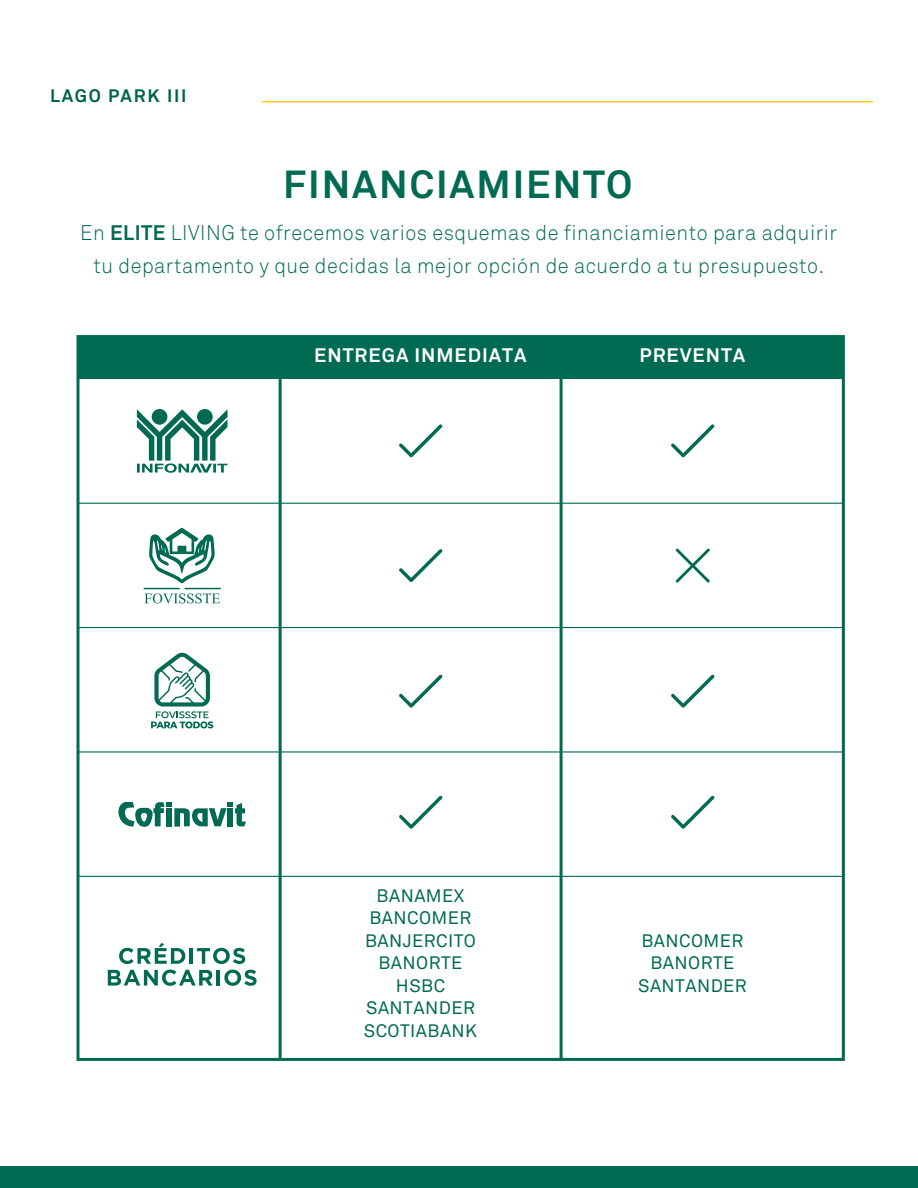
<style>
.page{position:relative;width:918px;height:1188px;background:#fff}
.page>*{position:absolute;margin:0;border:0;box-sizing:border-box;transform-origin:0 0}
.t1{font:700 39px "Akkurat";letter-spacing:.05em;color:#006a52}
.t2{font:300 21px/33px "Akkurat";letter-spacing:.025em;color:#006a52;text-align:center;scale:.95 1}
.t3{font:700 19.5px "Akkurat";letter-spacing:.05em;color:#fff}
.t4{font:18px/22.5px "Akkurat";letter-spacing:.025em;color:#006a52;text-align:center}
.t5{font:700 18px "Akkurat";letter-spacing:.1em;color:#00614d}
.s1{font-weight:700}
</style>
<div class="page">
<div style="left:0;top:1167px;width:918px;height:21px;background:#006a52"></div>
<hr style="left:263px;top:101px;width:610px;height:2px;background:#ffcd27">
<div style="left:78px;top:337px;width:765px;height:42px;background:#006a52"></div>
<svg style="left:399px;top:424px;width:44px;height:33px"></svg>
<svg style="left:399px;top:549px;width:44px;height:33px"></svg>
<svg style="left:399px;top:675px;width:44px;height:33px"></svg>
<svg style="left:399px;top:796px;width:44px;height:33px"></svg>
<svg style="left:671px;top:424px;width:44px;height:33px"></svg>
<svg style="left:671px;top:675px;width:44px;height:33px"></svg>
<svg style="left:671px;top:796px;width:44px;height:33px"></svg>
<svg style="left:137px;top:409px;width:91px;height:64px"></svg>
<svg style="left:149px;top:528px;width:66px;height:56px"></svg>
<hr style="left:144px;top:588px;width:36px;height:1px;background:#006a52">
<hr style="left:184px;top:588px;width:37px;height:1px;background:#006a52">
<svg style="left:144px;top:593px;width:76px;height:10px"></svg>
<svg style="left:151px;top:652px;width:62px;height:76px"></svg>
<svg style="left:118px;top:802px;width:128px;height:25px"></svg>
<svg style="left:119px;top:943px;width:66px;height:21px"></svg>
<hr style="left:190px;top:948px;width:3px;height:16px;background:#006a52">
<svg style="left:197px;top:948px;width:48px;height:16px"></svg>
<svg style="left:108px;top:970px;width:105px;height:16px"></svg>
<hr style="left:217px;top:970px;width:3px;height:16px;background:#006a52">
<svg style="left:224px;top:970px;width:33px;height:16px"></svg>
<hr style="left:78px;top:503px;width:765px;height:1px;background:#006a52">
<hr style="left:560px;top:356px;width:3px;height:703px;background:#006a52">
<hr style="left:279px;top:356px;width:3px;height:703px;background:#006a52">
<div style="left:77px;top:335px;width:768px;height:726px;border:3px solid #006a52"></div>
<hr style="left:78px;top:627px;width:765px;height:1px;background:#006a52">
<hr style="left:78px;top:751px;width:765px;height:2px;background:#006a52">
<hr style="left:78px;top:876px;width:765px;height:1px;background:#006a52">
<svg style="left:676px;top:548px;width:34px;height:35px"></svg>
<p class="t5" style="left:50px;top:85px;width:138px">LAGO PARK III</p>
<h1 class="t1" style="left:283px;top:160px;width:350px">FINANCIAMIENTO</h1>
<p class="t2" style="left:80px;top:217px;width:798px">En <span class="s1">ELITE</span> LIVING te ofrecemos varios esquemas de financiamiento para adquirir tu departamento y que decidas la mejor opción de acuerdo a tu presupuesto.</p>
<p class="t3" style="left:314px;top:343px;width:214px">ENTREGA INMEDIATA</p>
<p class="t3" style="left:640px;top:343px;width:107px">PREVENTA</p>
<p class="t4" style="left:364px;top:885px;width:115px">BANAMEX<br>BANCOMER<br>BANJERCITO<br>BANORTE<br>HSBC<br>SANTANDER<br>SCOTIABANK</p>
<p class="t4" style="left:638px;top:930px;width:110px">BANCOMER<br>BANORTE<br>SANTANDER</p>
</div>
